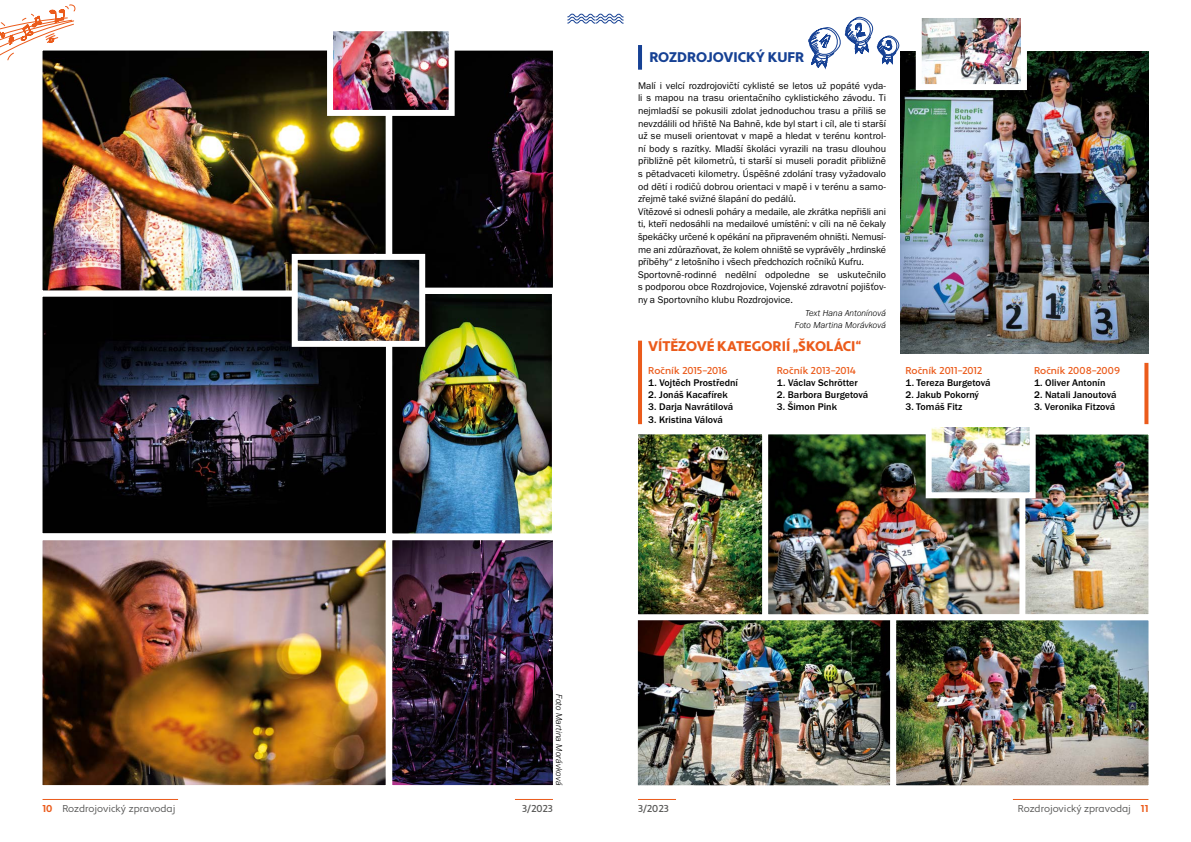
<style>
.page{position:relative;width:1191px;height:842px;background:#fff}
.page>*{position:absolute;margin:0;border:0;box-sizing:border-box;transform-origin:0 0}
.t1{font:900 14px "Apertura";letter-spacing:-.005em;color:#eb5b1b}
.t2{font:900 14px "Apertura";letter-spacing:-.005em;color:#164194}
.t3{font:10px/12.6px "Franklin Gothic URW Boo";color:#000}
.t4{font:500 10px "Franklin Gothic URW";color:#000}
.t5{font:500 10px "Apertura";letter-spacing:.005em;color:#eb5b1b}
.t6{font:10px "Apertura";color:#575756}
.t7{font:500 10px "Apertura";color:#575756}
.t8{font:italic 300 9px/12.6px "Franklin Gothic URW";color:#000;text-align:right}
.s1{font-weight:700;color:#eb5b1b}
</style>
<div class="page">
<svg style="left:567px;top:13px;width:57px;height:11px"></svg>
<hr style="left:43px;top:799px;width:135px;height:1px;background:#eb5b1b">
<hr style="left:1013px;top:799px;width:135px;height:1px;background:#eb5b1b">
<hr style="left:515px;top:799px;width:38px;height:1px;background:#eb5b1b">
<hr style="left:638px;top:799px;width:38px;height:1px;background:#eb5b1b">
<hr style="left:638px;top:45px;width:4px;height:25px;background:#164194">
<hr style="left:638px;top:341px;width:4px;height:83px;background:#eb5b1b">
<svg style="left:1144px;top:363px;width:4px;height:55px"></svg>
<svg style="left:42px;top:299px;width:341px;height:232px;background:#17151e"></svg>
<img style="left:395px;top:542px;width:158px;height:244px">
<svg style="left:395px;top:50px;width:158px;height:235px;background:#11090f"></svg>
<svg style="left:808px;top:16px;width:91px;height:54px"></svg>
<img style="left:42px;top:531px;width:353px;height:255px">
<img style="left:42px;top:50px;width:353px;height:249px">
<img style="left:383px;top:285px;width:170px;height:257px">
<img style="left:289px;top:251px;width:139px;height:99px">
<svg style="left:0;top:4px;width:82px;height:84px"></svg>
<img style="left:637px;top:623px;width:250px;height:163px">
<img style="left:771px;top:434px;width:151px;height:189px">
<img style="left:637px;top:434px;width:134px;height:189px">
<img style="left:887px;top:611px;width:262px;height:175px">
<img style="left:900px;top:51px;width:248px;height:302px">
<img style="left:324px;top:31px;width:133px;height:88px">
<img style="left:912px;top:18px;width:118px;height:75px">
<img style="left:922px;top:418px;width:227px;height:205px">
<h1 class="t2" style="left:649px;top:48px;width:156px">ROZDROJOVICKÝ KUFR</h1>
<p class="t3" style="left:638px;top:79px;width:250px">Malí i velcí rozdrojovičtí cyklisté se letos už popáté vyda&shy;li s mapou na trasu orientačního cyklistického závodu. Ti nejmladší se pokusili zdolat jednoduchou trasu a příliš se nevzdálili od hřiště Na Bahně, kde byl start i cíl, ale ti starší už se museli orientovat v mapě a hledat v terénu kontrol&shy;ní body s razítky. Mladší školáci vyrazili na trasu dlouhou přibližně pět kilometrů, ti starší si museli poradit přibližně s pětadvaceti kilometry. Úspěšné zdolání trasy vyžadovalo od dětí i rodičů dobrou orientaci v mapě i v terénu a samo&shy;zřejmě také svižné šlapání do pedálů.<br>Vítězové si odnesli poháry a medaile, ale zkrátka nepřišli ani ti, kteří nedosáhli na medailové umístění: v cíli na ně čekaly špekáčky určené k opékání na připraveném ohništi. Nemusí&shy;me ani zdůrazňovat, že kolem ohniště se vyprávěly „hrdinské příběhy“ z letošního i všech předchozích ročníků Kufru.<br>Sportovně-rodinné nedělní odpoledne se uskutečnilo s podporou obce Rozdrojovice, Vojenské zdravotní pojišťov&shy;ny a Sportovního klubu Rozdrojovice.</p>
<p class="t8" style="left:795px;top:306px;width:93px">Text Hana Antonínová<br>Foto Martina Morávková</p>
<h1 class="t1" style="left:648px;top:338px;width:215px">VÍTĚZOVÉ KATEGORIÍ „ŠKOLÁCI“</h1>
<p class="t5" style="left:648px;top:365px;width:81px">Ročník 2015–2016</p>
<p class="t4" style="left:648px;top:377px;width:91px">1. Vojtěch Prostřední</p>
<p class="t4" style="left:648px;top:389px;width:81px">2. Jonáš Kacafírek</p>
<p class="t4" style="left:648px;top:401px;width:86px">3. Darja Navrátilová</p>
<p class="t4" style="left:648px;top:413px;width:76px">3. Kristina Válová</p>
<p class="t5" style="left:777px;top:365px;width:81px">Ročník 2013–2014</p>
<p class="t4" style="left:777px;top:377px;width:83px">1. Václav Schrötter</p>
<p class="t4" style="left:777px;top:389px;width:93px">2. Barbora Burgetová</p>
<p class="t4" style="left:777px;top:401px;width:62px">3. Šimon Pink</p>
<p class="t5" style="left:905px;top:365px;width:78px">Ročník 2011–2012</p>
<p class="t4" style="left:905px;top:377px;width:87px">1. Tereza Burgetová</p>
<p class="t4" style="left:905px;top:389px;width:75px">2. Jakub Pokorný</p>
<p class="t4" style="left:905px;top:401px;width:59px">3. Tomáš Fitz</p>
<p class="t5" style="left:1034px;top:365px;width:88px">Ročník 2008–2009</p>
<p class="t4" style="left:1034px;top:377px;width:73px">1. Oliver Antonín</p>
<p class="t4" style="left:1034px;top:389px;width:84px">2. Natali Janoutová</p>
<p class="t4" style="left:1034px;top:401px;width:83px">3. Veronika Fitzová</p>
<p class="t8" style="left:565px;top:694px;width:93px;rotate:90deg">Foto Martina Morávková</p>
<p class="t6" style="left:43px;top:803px;width:134px"><span class="s1">10</span> Rozdrojovický zpravodaj</p>
<p class="t7" style="left:522px;top:803px;width:32px">3/2023</p>
<p class="t7" style="left:638px;top:803px;width:32px">3/2023</p>
<p class="t6" style="left:1018px;top:803px;width:132px">Rozdrojovický zpravodaj <span class="s1">11</span></p>
</div>
